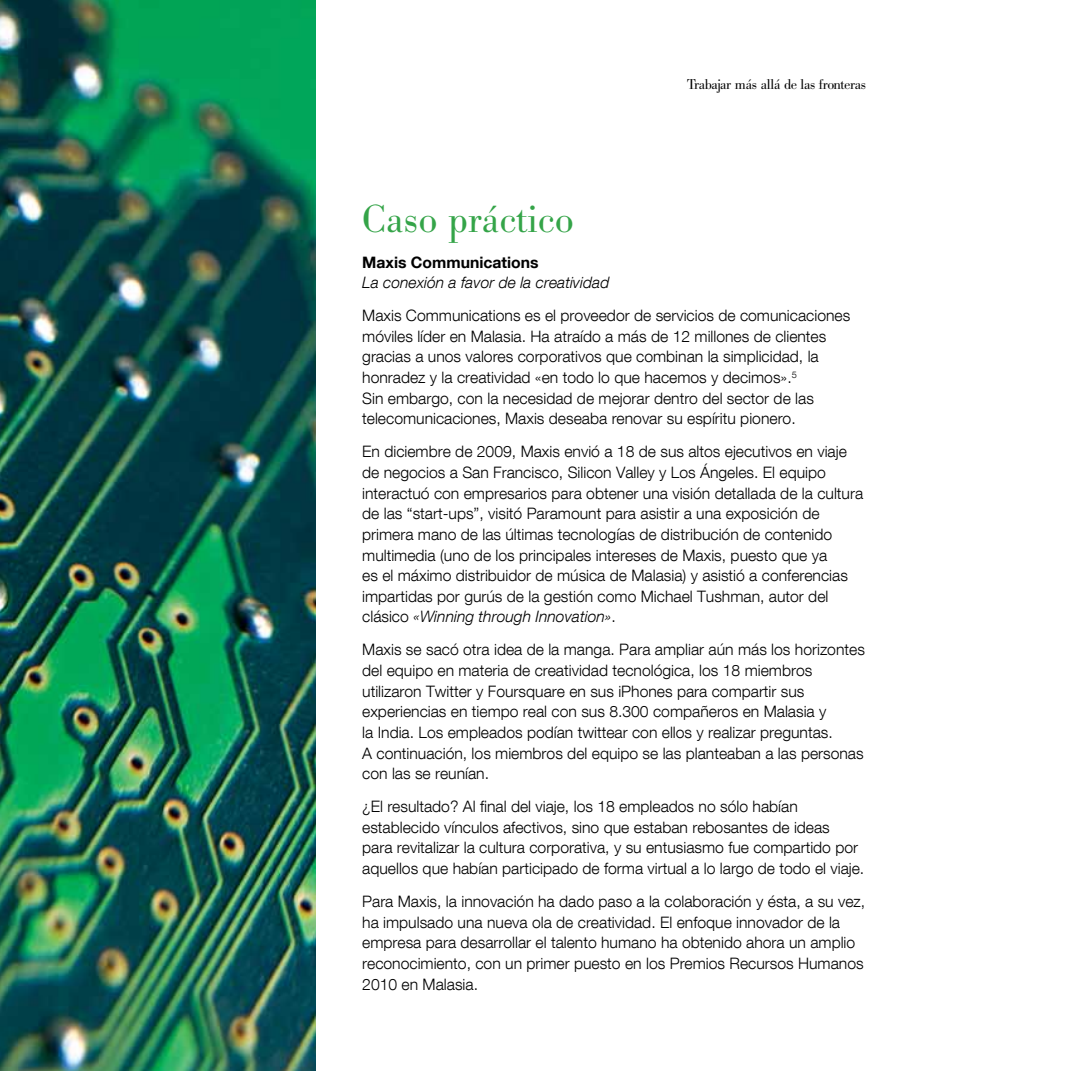
<style>
.page{position:relative;width:1071px;height:1071px;background:#fff}
.page>*{position:absolute;margin:0;border:0;box-sizing:border-box;transform-origin:0 0}
.t1{font:38.5px "IBM Bodoni BE Light";color:#34a448}
.t2{font:300 15.75px/20.7px "Helvetica Neue LT Com";color:#000}
.t3{font:italic 300 15.75px "Helvetica Neue LT Com";color:#000}
.t4{font:700 15.75px "Helvetica Neue LT Com";color:#000}
.t5{font:14px "IBM Bodoni BE Light";letter-spacing:-.03em;color:#000}
.s1{font-style:italic}
</style>
<div class="page">
<img style="left:0;top:0;width:316px;height:1071px">
<p class="t5" style="left:687px;top:77px;width:181px">Trabajar más allá de las fronteras</p>
<h1 class="t1" style="left:362px;top:197px;width:213px">Caso práctico</h1>
<p class="t4" style="left:362px;top:252px;width:178px">Maxis Communications</p>
<p class="t3" style="left:362px;top:273px;width:249px">La conexión a favor de la creatividad</p>
<p class="t2" style="left:362px;top:305px;width:490px">Maxis Communications es el proveedor de servicios de comunicaciones móviles líder en Malasia. Ha atraído a más de 12 millones de clientes gracias a unos valores corporativos que combinan la simplicidad, la honradez y la creatividad «en todo lo que hacemos y decimos».<sup>5<br></sup>Sin embargo, con la necesidad de mejorar dentro del sector de las telecomunicaciones, Maxis deseaba renovar su espíritu pionero.</p>
<p class="t2" style="left:362px;top:441px;width:502px">En diciembre de 2009, Maxis envió a 18 de sus altos ejecutivos en viaje de negocios a San Francisco, Silicon Valley y Los Ángeles. El equipo interactuó con empresarios para obtener una visión detallada de la cultura de las “start-ups”, visitó Paramount para asistir a una exposición de primera mano de las últimas tecnologías de distribución de contenido multimedia (uno de los principales intereses de Maxis, puesto que ya<br>es el máximo distribuidor de música de Malasia) y asistió a conferencias impartidas por gurús de la gestión como Michael Tushman, autor del clásico <span class="s1">«Winning through Innovation»</span>.</p>
<p class="t2" style="left:362px;top:639px;width:504px">Maxis se sacó otra idea de la manga. Para ampliar aún más los horizontes del equipo en materia de creatividad tecnológica, los 18 miembros utilizaron Twitter y Foursquare en sus iPhones para compartir sus experiencias en tiempo real con sus 8.300 compañeros en Malasia y<br>la India. Los empleados podían twittear con ellos y realizar preguntas.<br>A continuación, los miembros del equipo se las planteaban a las personas con las se reunían.</p>
<p class="t2" style="left:362px;top:796px;width:504px">¿El resultado? Al final del viaje, los 18 empleados no sólo habían establecido vínculos afectivos, sino que estaban rebosantes de ideas<br>para revitalizar la cultura corporativa, y su entusiasmo fue compartido por aquellos que habían participado de forma virtual a lo largo de todo el viaje.</p>
<p class="t2" style="left:362px;top:891px;width:505px">Para Maxis, la innovación ha dado paso a la colaboración y ésta, a su vez, ha impulsado una nueva ola de creatividad. El enfoque innovador de la empresa para desarrollar el talento humano ha obtenido ahora un amplio reconocimiento, con un primer puesto en los Premios Recursos Humanos 2010 en Malasia.</p>
</div>
